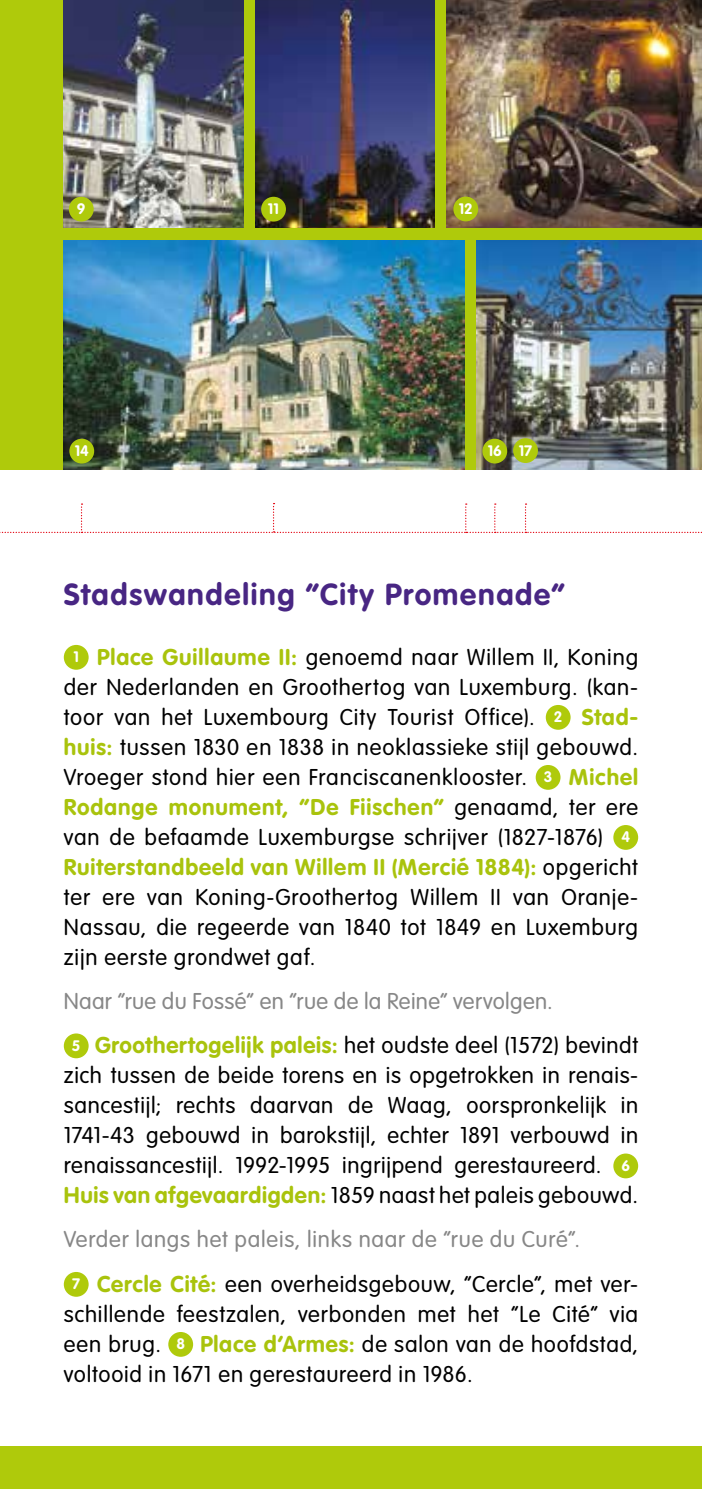
<style>
.page{position:relative;width:702px;height:1489px;background:#fff}
.page>*{position:absolute;margin:0;border:0;box-sizing:border-box;transform-origin:0 0}
.t1{font:700 30px "VAG Rounded Std";letter-spacing:.055em;color:#482683}
.t2{font:300 22.5px/30px "VAG Rounded Std";letter-spacing:.035em;color:#000}
.t3{font:300 22.5px/44.2px "VAG Rounded Std";letter-spacing:.03em;color:#878787}
.t4{font:700 15px "VAG Rounded Std";color:#fff}
.s1{font-weight:700;font-size:15px;color:#fff}
.s2{font-weight:700;color:#a9c30c}
.s3{color:#000}
</style>
<div class="page">
<div style="left:0;top:1446px;width:702px;height:42px;background:#afca0b"></div>
<svg style="left:0;top:503px;width:702px;height:30px"></svg>
<div style="left:0;top:0;width:702px;height:469px;background:#afca0b"></div>
<img style="left:63px;top:0;width:181px;height:227px">
<img style="left:255px;top:0;width:180px;height:227px">
<img style="left:447px;top:0;width:255px;height:227px">
<img style="left:63px;top:240px;width:401px;height:229px">
<img style="left:476px;top:240px;width:226px;height:229px">
<div style="left:69px;top:197px;width:25px;height:24px;background:#afca0b;border-radius:50%"></div>
<div style="left:69px;top:438px;width:25px;height:25px;background:#afca0b;border-radius:50%"></div>
<div style="left:482px;top:438px;width:25px;height:25px;background:#afca0b;border-radius:50%"></div>
<div style="left:513px;top:438px;width:25px;height:25px;background:#afca0b;border-radius:50%"></div>
<div style="left:261px;top:197px;width:25px;height:24px;background:#afca0b;border-radius:50%"></div>
<div style="left:453px;top:196px;width:25px;height:25px;background:#afca0b;border-radius:50%"></div>
<div style="left:64px;top:645px;width:25px;height:24px;background:#afca0b;border-radius:50%"></div>
<div style="left:545px;top:705px;width:25px;height:24px;background:#afca0b;border-radius:50%"></div>
<div style="left:535px;top:765px;width:25px;height:24px;background:#afca0b;border-radius:50%"></div>
<div style="left:613px;top:825px;width:25px;height:24px;background:#afca0b;border-radius:50%"></div>
<div style="left:64px;top:1033px;width:25px;height:25px;background:#afca0b;border-radius:50%"></div>
<div style="left:613px;top:1153px;width:25px;height:25px;background:#afca0b;border-radius:50%"></div>
<div style="left:64px;top:1271px;width:25px;height:25px;background:#afca0b;border-radius:50%"></div>
<div style="left:168px;top:1331px;width:25px;height:25px;background:#afca0b;border-radius:50%"></div>
<p class="t4" style="left:77px;top:200px;width:10px">9</p>
<p class="t4" style="left:268px;top:200px;width:13px">11</p>
<p class="t4" style="left:458px;top:200px;width:16px">12</p>
<p class="t4" style="left:75px;top:442px;width:16px">14</p>
<p class="t4" style="left:487px;top:442px;width:46px">16 17</p>
<h1 class="t1" style="left:64px;top:576px;width:502px">Stadswandeling ”City Promenade”</h1>
<p class="t2" style="left:64px;top:642px;width:576px;text-indent:10px"><span class="s1">1</span> <span class="s2">Place Guillaume II:</span> genoemd naar Willem II, Koning der Nederlanden en Groothertog van Luxemburg. (kan&shy;toor van het Luxembourg City Tourist Office). <span class="s1">2</span> <span class="s2">Stad&shy;huis:</span> tussen 1830 en 1838 in neoklassieke stijl gebouwd.<br>Vroeger stond hier een Franciscanenklooster. <span class="s1">3</span> <span class="s2">Michel Rodange monument, “De Fiischen”</span> genaamd, ter ere van de befaamde Luxemburgse schrijver (1827-1876) <span class="s1">4<br></span><span class="s2">Ruiterstandbeeld van Willem II (Mercié 1884):</span> opgericht ter ere van Koning-Groothertog Willem II van Oranje-Nassau, die regeerde van 1840 tot 1849 en Luxemburg zijn eerste grondwet gaf.</p>
<p class="t3" style="left:72px;top:979px;width:567px;text-indent:-8px">Naar “rue du Fossé” en “rue de la Reine” vervolgen.<br><span class="s1">5</span> <span class="s2">Groothertogelijk paleis:</span> <span class="s3">het oudste deel (1572) bevindt</span></p>
<p class="t2" style="left:64px;top:1060px;width:576px">zich tussen de beide torens en is opgetrokken in renais&shy;sancestijl; rechts daarvan de Waag, oorspronkelijk in 1741-43 gebouwd in barokstijl, echter 1891 verbouwd in renaissancestijl. 1992-1995 ingrijpend gerestaureerd. <span class="s1">6<br></span><span class="s2">Huis van afgevaardigden:</span> 1859 naast het paleis gebouwd.</p>
<p class="t3" style="left:72px;top:1218px;width:567px;text-indent:-8px">Verder langs het paleis, links naar de “rue du Curé”.<br><span class="s1">7</span> <span class="s2">Cercle Cité:</span> <span class="s3">een overheidsgebouw, “Cercle”, met ver-</span></p>
<p class="t2" style="left:64px;top:1299px;width:576px;text-align:justify">schillende feestzalen, verbonden met het “Le Cité” via een brug. <span class="s1">8</span> <span class="s2">Place d’Armes:</span> de salon van de hoofdstad, voltooid in 1671 en gerestaureerd in 1986.</p>
</div>
